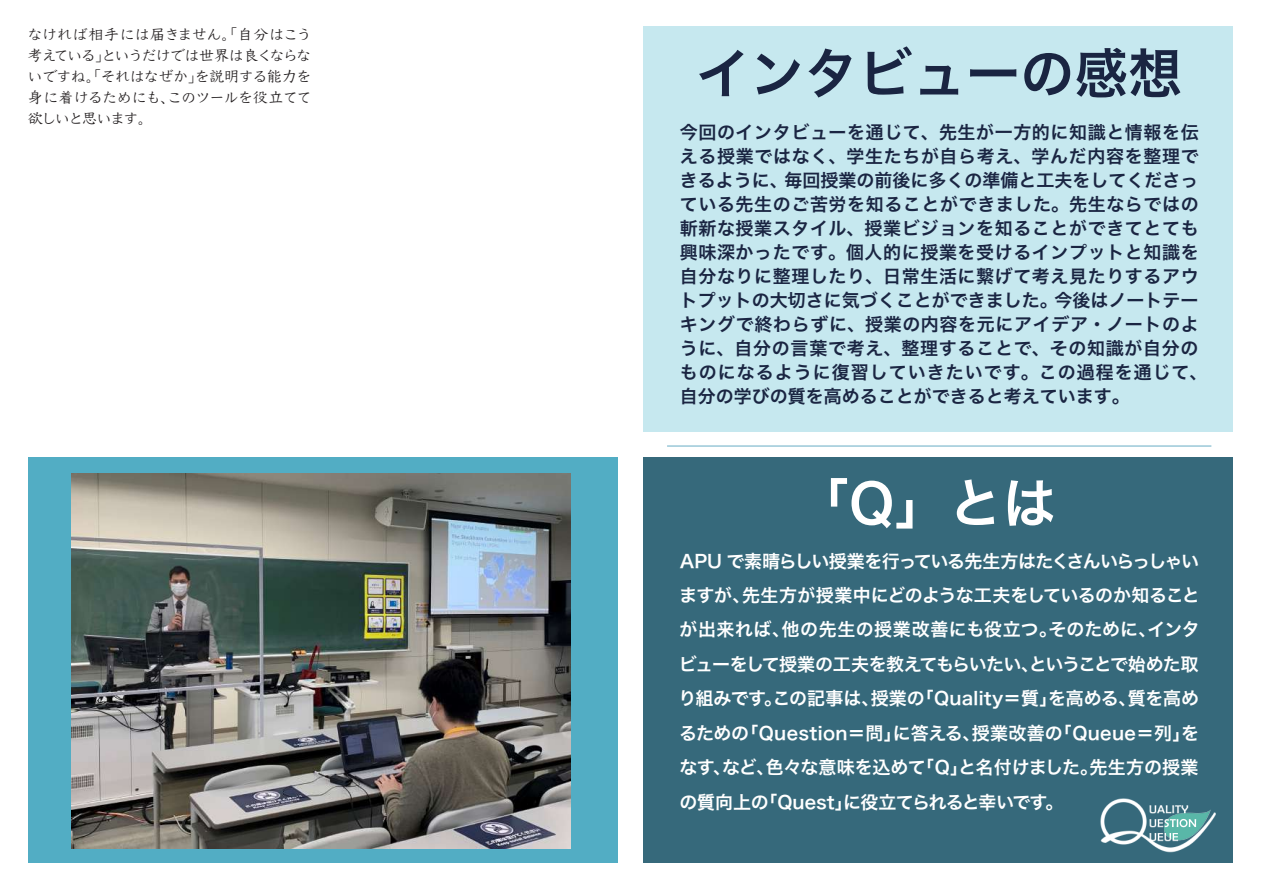
<style>
.page{position:relative;width:1263px;height:893px;background:#fff}
.page>*{position:absolute;margin:0;border:0;box-sizing:border-box;transform-origin:0 0}
.t1{font:54px "Hira Kaku Pro W6";color:#1a2542}
.t2{font:54px "Hira Kaku Pro W6";color:#fff}
.t3{font:18px/24px "Hira Kaku Pro W6";letter-spacing:.035em;color:#1a2542}
.t4{font:18px/34.3px "Hira Kaku Pro W6";letter-spacing:-.015em;color:#fff;text-align:justify}
.t5{font:500 15px/21px "Yu Kyo Yoko";letter-spacing:-.045em;color:#231f20;text-align:justify}
</style>
<div class="page">
<div style="left:28px;top:458px;width:590px;height:405px;background:#52adc4"></div>
<div style="left:643px;top:26px;width:590px;height:406px;background:#c6e8ef"></div>
<div style="left:643px;top:458px;width:590px;height:405px;background:#36697b"></div>
<img style="left:71px;top:474px;width:499px;height:374px">
<img style="left:1100px;top:798px;width:116px;height:55px">
<hr style="left:667px;top:445px;width:544px;height:2px;background:#9ac8d8">
<p class="t5" style="left:27px;top:24px;width:286px">なければ相手には届きません。「自分はこう考えている」というだけでは世界は良くならないですね。「それはなぜか」を説明する能力を身に着けるためにも、このツールを役立てて欲しいと思います。</p>
<h1 class="t1" style="left:696px;top:24px;width:487px">インタビューの感想</h1>
<p class="t3" style="left:680px;top:120px;width:529px">今回のインタビューを通じて、先生が一方的に知識と情報を伝える授業ではなく、学生たちが自ら考え、学んだ内容を整理できるように、毎回授業の前後に多くの準備と工夫をしてくださっている先生のご苦労を知ることができました。先生ならではの斬新な授業スタイル、授業ビジョンを知ることができてとても興味深かったです。個人的に授業を受けるインプットと知識を自分なりに整理したり、日常生活に繋げて考え見たりするアウトプットの大切さに気づくことができました。今後はノートテーキングで終わらずに、授業の内容を元にアイデア・ノートのように、自分の言葉で考え、整理することで、その知識が自分のものになるように復習していきたいです。この過程を通じて、自分の学びの質を高めることができると考えています。</p>
<h1 class="t2" style="left:795px;top:455px;width:263px">「Q」とは</h1>
<p class="t4" style="left:679px;top:543px;width:523px">APU で素晴らしい授業を行っている先生方はたくさんいらっしゃいますが、先生方が授業中にどのような工夫をしているのか知ることが出来れば、他の先生の授業改善にも役立つ。そのために、インタビューをして授業の工夫を教えてもらいたい、ということで始めた取り組みです。この記事は、授業の「Quality＝質」を高める、質を高めるための「Question＝問」に答える、授業改善の「Queue＝列」をなす、など、色々な意味を込めて「Q」と名付けました。先生方の授業の質向上の「Quest」に役立てられると幸いです。</p>
</div>
